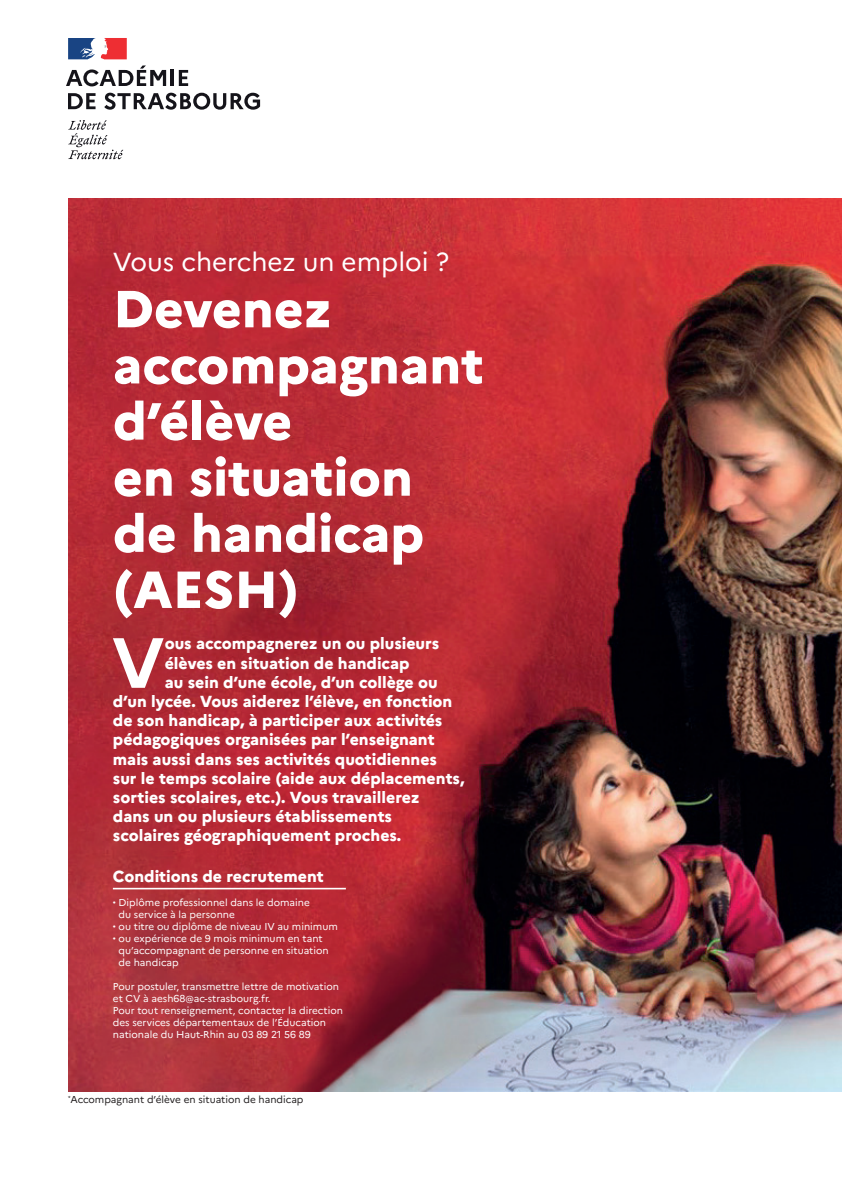
<style>
.page{position:relative;width:842px;height:1191px;background:#fff}
.page>*{position:absolute;margin:0;border:0;box-sizing:border-box;transform-origin:0 0}
.t1{font:700 70.9px "Marianne";color:#fff}
.t2{font:800 52px/56.1px "Marianne";color:#fff}
.t3{font:26px "Marianne";color:#fff}
.t4{font:800 16px "Marianne";color:#fff}
.t5{font:10px/12px "Marianne";color:#fff}
.t6{font:10px "Marianne";color:#231f20}
.s1{font-weight:300}
</style>
<div class="page">
<svg style="left:68px;top:120px;width:55px;height:39px"></svg>
<svg style="left:68px;top:38px;width:59px;height:21px"></svg>
<svg style="left:66px;top:65px;width:100px;height:21px"></svg>
<hr style="left:171px;top:70px;width:3px;height:16px;background:#15141a">
<svg style="left:179px;top:70px;width:9px;height:16px"></svg>
<svg style="left:68px;top:93px;width:28px;height:16px"></svg>
<svg style="left:104px;top:93px;width:156px;height:17px"></svg>
<img style="left:68px;top:198px;width:774px;height:893px">
<hr style="left:113px;top:887px;width:233px;height:2px;background:#fff">
<h3 class="t3" style="left:113px;top:242px;width:338px">Vous cherchez un emploi ?</h3>
<h2 class="t2" style="left:113px;top:276px;width:372px">Devenez accompagnant d’élève<br>en situation de handicap (AESH)</h2>
<h1 class="t1" style="left:112px;top:608px;width:54px">V</h1>
<p class="t4" style="left:165px;top:631px;width:276px">ous accompagnerez un ou plusieurs</p>
<p class="t4" style="left:165px;top:650px;width:246px">élèves en situation de handicap</p>
<p class="t4" style="left:165px;top:669px;width:274px">au sein d’une école, d’un collège ou</p>
<p class="t4" style="left:113px;top:689px;width:341px">d’un lycée. Vous aiderez l’élève, en fonction</p>
<p class="t4" style="left:113px;top:708px;width:331px">de son handicap, à participer aux activités</p>
<p class="t4" style="left:113px;top:727px;width:323px">pédagogiques organisées par l’enseignant</p>
<p class="t4" style="left:113px;top:746px;width:325px">mais aussi dans ses activités quotidiennes</p>
<p class="t4" style="left:113px;top:765px;width:353px">sur le temps scolaire (aide aux déplacements,</p>
<p class="t4" style="left:113px;top:785px;width:308px">sorties scolaires, etc.). Vous travaillerez</p>
<p class="t4" style="left:113px;top:804px;width:281px">dans un ou plusieurs établissements</p>
<p class="t4" style="left:113px;top:823px;width:290px">scolaires géographiquement proches.</p>
<p class="t4" style="left:113px;top:864px;width:212px">Conditions de recrutement</p>
<p class="t5" style="left:119px;top:895px;width:193px;text-indent:-6px"><span class="s1">•</span> Diplôme professionnel dans le domaine du service à la personne</p>
<p class="t5" style="left:113px;top:919px;width:226px"><span class="s1">•</span> ou titre ou diplôme de niveau IV au minimum</p>
<p class="t5" style="left:119px;top:931px;width:212px;text-indent:-6px"><span class="s1">•</span> ou expérience de 9 mois minimum en tant qu’accompagnant de personne en situation de handicap</p>
<p class="t5" style="left:113px;top:979px;width:232px">Pour postuler, transmettre lettre de motivation et CV à aesh68@ac-strasbourg.fr.<br>Pour tout renseignement, contacter la direction des services départementaux de l’Éducation nationale du Haut-Rhin au 03 89 21 56 89</p>
<p class="t6" style="left:68px;top:1091px;width:237px"><sup>*</sup>Accompagnant d’élève en situation de handicap</p>
</div>
